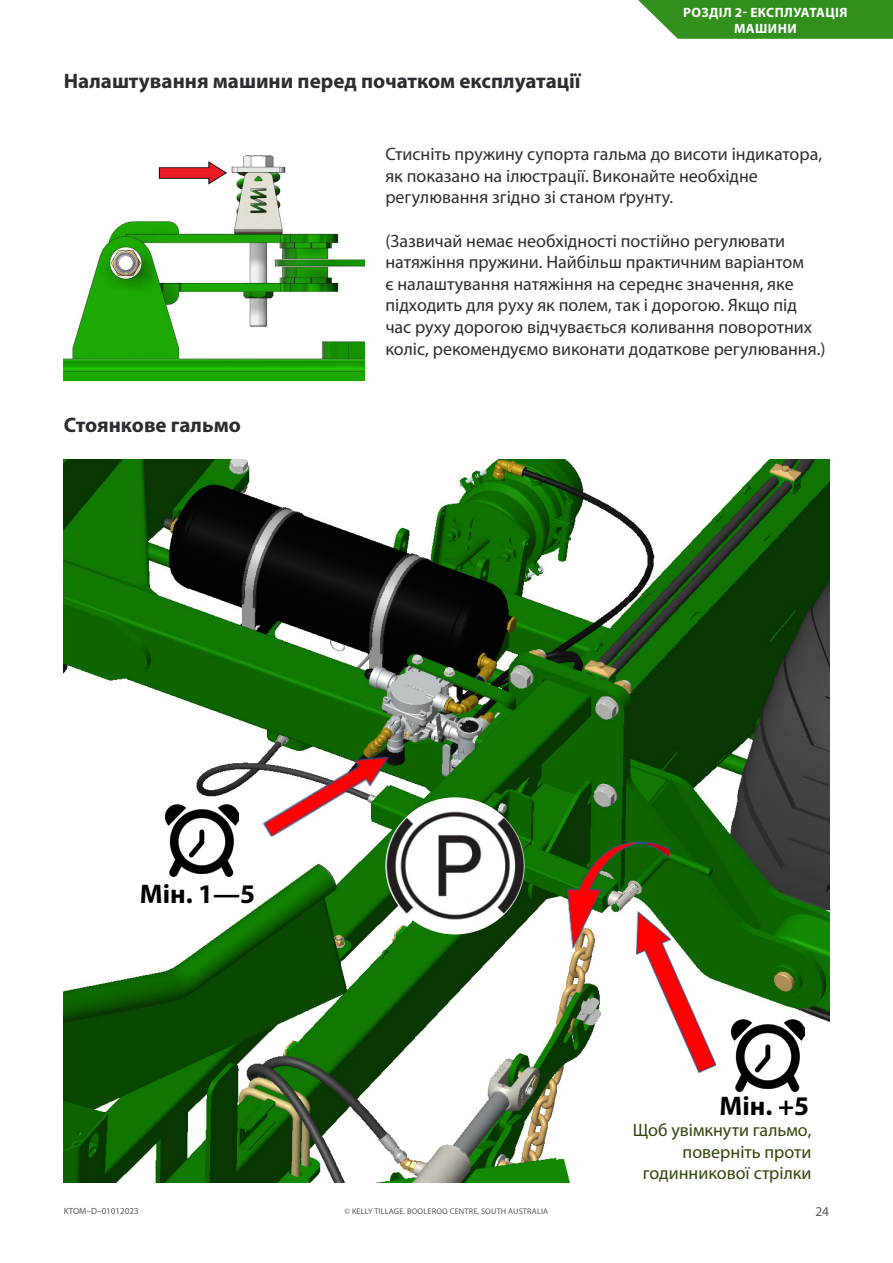
<style>
.page{position:relative;width:893px;height:1263px;background:#fff}
.page>*{position:absolute;margin:0;border:0;box-sizing:border-box;transform-origin:0 0}
.t1{font:700 27px "Myriad Pro";color:#000}
.Body_Sub_Headings{font:700 21px "Myriad Pro";color:#2c2d32}
.t2{font:18px/21.6px "Myriad Pro";color:#2c2d32}
.t3{font:18px/21.6px "Myriad Pro";color:#31450b;text-align:right}
.Tab_Label_White{font:700 13.5px/16.2px "Myriad Pro";letter-spacing:.03em;color:#fff;text-align:center}
.t4{font:13.5px "Myriad Pro";color:#565a5c}
.t5{font:9px "Myriad Pro";color:#565a5c}
.t6{font:8.25px "Myriad Pro";letter-spacing:.02em;color:#565a5c}
</style>
<div class="page">
<svg style="left:638px;top:0;width:255px;height:39px;background:#43992f"></svg>
<img style="left:64px;top:155px;width:301px;height:225px">
<img style="left:64px;top:459px;width:765px;height:723px">
<img style="left:260px;top:731px;width:129px;height:128px">
<img style="left:165px;top:804px;width:73px;height:73px">
<img style="left:385px;top:797px;width:140px;height:137px">
<img style="left:566px;top:842px;width:103px;height:108px">
<img style="left:636px;top:911px;width:80px;height:161px">
<img style="left:731px;top:1018px;width:73px;height:74px">
<p class="Body_Sub_Headings" style="left:64px;top:68px;width:518px">Налаштування машини перед початком експлуатації</p>
<p class="Tab_Label_White" style="left:683px;top:4px;width:166px">РОЗДІЛ 2- ЕКСПЛУАТАЦІЯ<br>МАШИНИ</p>
<p class="Body_Sub_Headings" style="left:64px;top:411px;width:179px">Стоянкове гальмо</p>
<p class="t2" style="left:385px;top:143px;width:438px">Стисніть пружину супорта гальма до висоти індикатора, як показано на ілюстрації. Виконайте необхідне регулювання згідно зі станом ґрунту.</p>
<p class="t2" style="left:385px;top:229px;width:442px">(Зазвичай немає необхідності постійно регулювати натяжіння пружини. Найбільш практичним варіантом<br>є налаштування натяжіння на середнє значення, яке підходить для руху як полем, так і дорогою. Якщо під час руху дорогою відчувається коливання поворотних коліс, рекомендуємо виконати додаткове регулювання.)</p>
<p class="t1" style="left:140px;top:877px;width:117px">Мін. 1—5</p>
<p class="t1" style="left:720px;top:1088px;width:91px">Мін. +5</p>
<p class="t3" style="left:633px;top:1119px;width:180px">Щоб увімкнути гальмо, поверніть проти годинникової стрілки</p>
<p class="t5" style="left:64px;top:1206px;width:76px">KTOM–D–01012023</p>
<p class="t6" style="left:345px;top:1206px;width:205px">© KELLY TILLAGE. BOOLEROO CENTRE, SOUTH AUSTRALIA</p>
<p class="t4" style="left:815px;top:1203px;width:15px">24</p>
</div>
